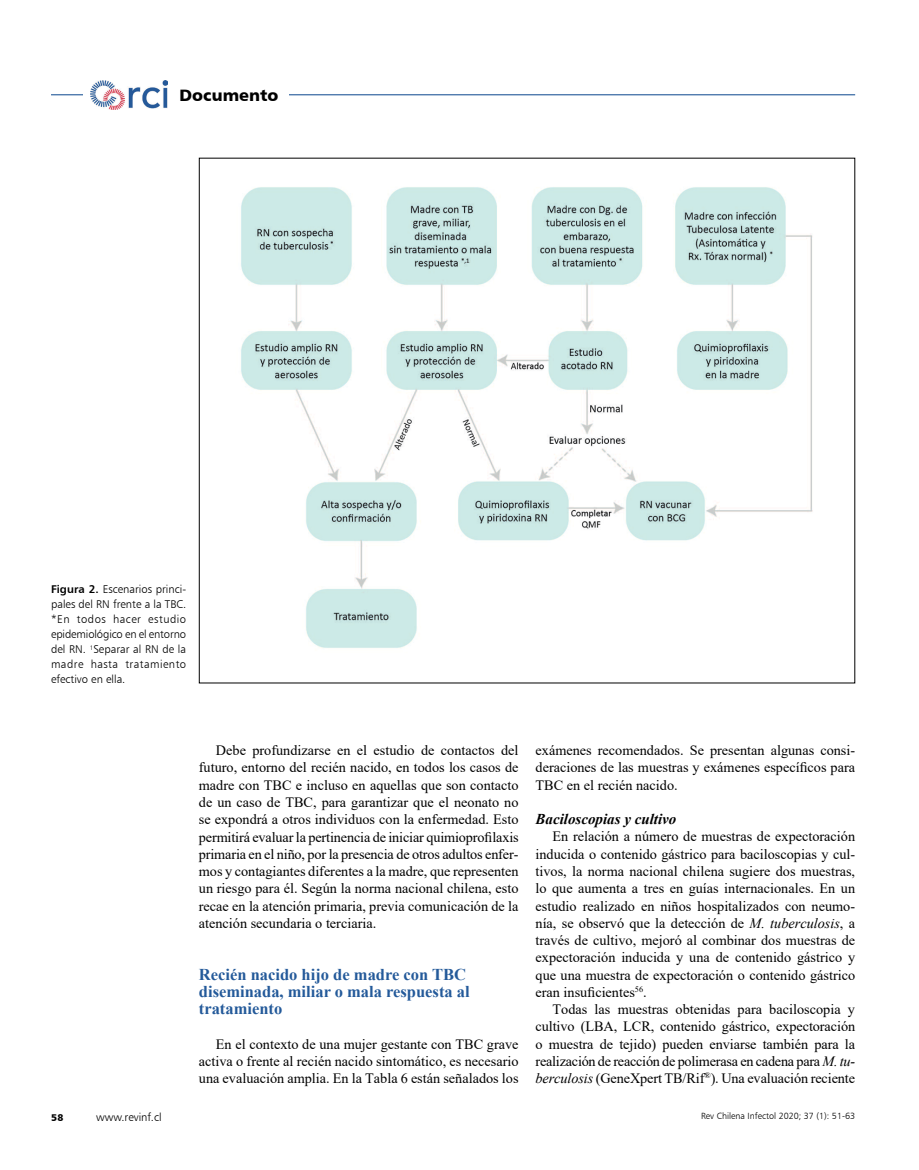
<style>
.page{position:relative;width:919px;height:1170px;background:#fff}
.page>*{position:absolute;margin:0;border:0;box-sizing:border-box;transform-origin:0 0}
.t1{font:700 16.5px/17.2px "Times New Roman";color:#245a9a}
.t2{font:16.5px "Humanist 777 BT Black B";color:#000}
.t3{font:italic 700 15px "Times New Roman";color:#000}
.t4{font:14.25px/17.2px "Times New Roman";color:#000;text-align:justify}
.t5{font:11.25px/15px "Humanist 777 BT Light B";color:#000;text-align:justify}
.t6{font:9.75px "Humanist 777 BT Black B";color:#000}
.t7{font:9px "Humanist 777 BT Light B";color:#000}
.s1{font-family:"Humanist 777 BT Bold B"}
.s2{font-style:italic}
</style>
<div class="page">
<hr style="left:51px;top:94px;width:804px;height:1px;background:#245a9a">
<div style="left:83px;top:80px;width:92px;height:30px;background:#fff"></div>
<img style="left:90px;top:80px;width:78px;height:29px">
<div style="left:169px;top:80px;width:119px;height:30px;background:#fff"></div>
<img style="left:241px;top:187px;width:572px;height:461px">
<p class="t2" style="left:180px;top:85px;width:100px">Documento</p>
<p class="t5" style="left:51px;top:581px;width:137px"><span class="s1">Figura 2.</span> Escenarios princi&shy;pales del RN frente a la TBC. *En todos hacer estudio epidemiológico en el entorno del RN. <sup>1</sup>Separar al RN de la madre hasta tratamiento efectivo en ella.</p>
<p class="t6" style="left:51px;top:1111px;width:14px">58</p>
<p class="t5" style="left:96px;top:1109px;width:67px">www.revinf.cl</p>
<p class="t4" style="left:199px;top:741px;width:321px;text-indent:17px">Debe profundizarse en el estudio de contactos del futuro, entorno del recién nacido, en todos los casos de madre con TBC e incluso en aquellas que son contacto de un caso de TBC, para garantizar que el neonato no se expondrá a otros individuos con la enfermedad. Esto permitirá evaluar la pertinencia de iniciar quimioprofilaxis primaria en el niño, por la presencia de otros adultos enfer&shy;mos y contagiantes diferentes a la madre, que representen un riesgo para él. Según la norma nacional chilena, esto recae en la atención primaria, previa comunicación de la atención secundaria o terciaria.</p>
<p class="t1" style="left:199px;top:964px;width:272px">Recién nacido hijo de madre con TBC diseminada, miliar o mala respuesta al tratamiento</p>
<p class="t4" style="left:199px;top:1034px;width:321px;text-indent:17px">En el contexto de una mujer gestante con TBC grave activa o frente al recién nacido sintomático, es necesario una evaluación amplia. En la Tabla 6 están señalados los</p>
<p class="t4" style="left:535px;top:741px;width:321px">exámenes recomendados. Se presentan algunas consi&shy;deraciones de las muestras y exámenes específicos para TBC en el recién nacido.</p>
<p class="t3" style="left:535px;top:808px;width:142px">Baciloscopias y cultivo</p>
<p class="t4" style="left:535px;top:827px;width:321px;text-indent:17px">En relación a número de muestras de expectoración inducida o contenido gástrico para baciloscopias y cul&shy;tivos, la norma nacional chilena sugiere dos muestras, lo que aumenta a tres en guías internacionales. En un estudio realizado en niños hospitalizados con neumo&shy;nía, se observó que la detección de <span class="s2">M. tuberculosis</span>, a través de cultivo, mejoró al combinar dos muestras de expectoración inducida y una de contenido gástrico y que una muestra de expectoración o contenido gástrico eran insuficientes<sup>56</sup>.</p>
<p class="t4" style="left:535px;top:1000px;width:321px;text-indent:17px">Todas las muestras obtenidas para baciloscopia y cultivo (LBA, LCR, contenido gástrico, expectoración o muestra de tejido) pueden enviarse también para la realización de reacción de polimerasa en cadena para <span class="s2">M. tu&shy;berculosis</span> (GeneXpert TB/Rif<sup>®</sup>). Una evaluación reciente</p>
<p class="t7" style="left:701px;top:1110px;width:155px">Rev Chilena Infectol 2020; 37 (1): 51-63</p>
</div>
